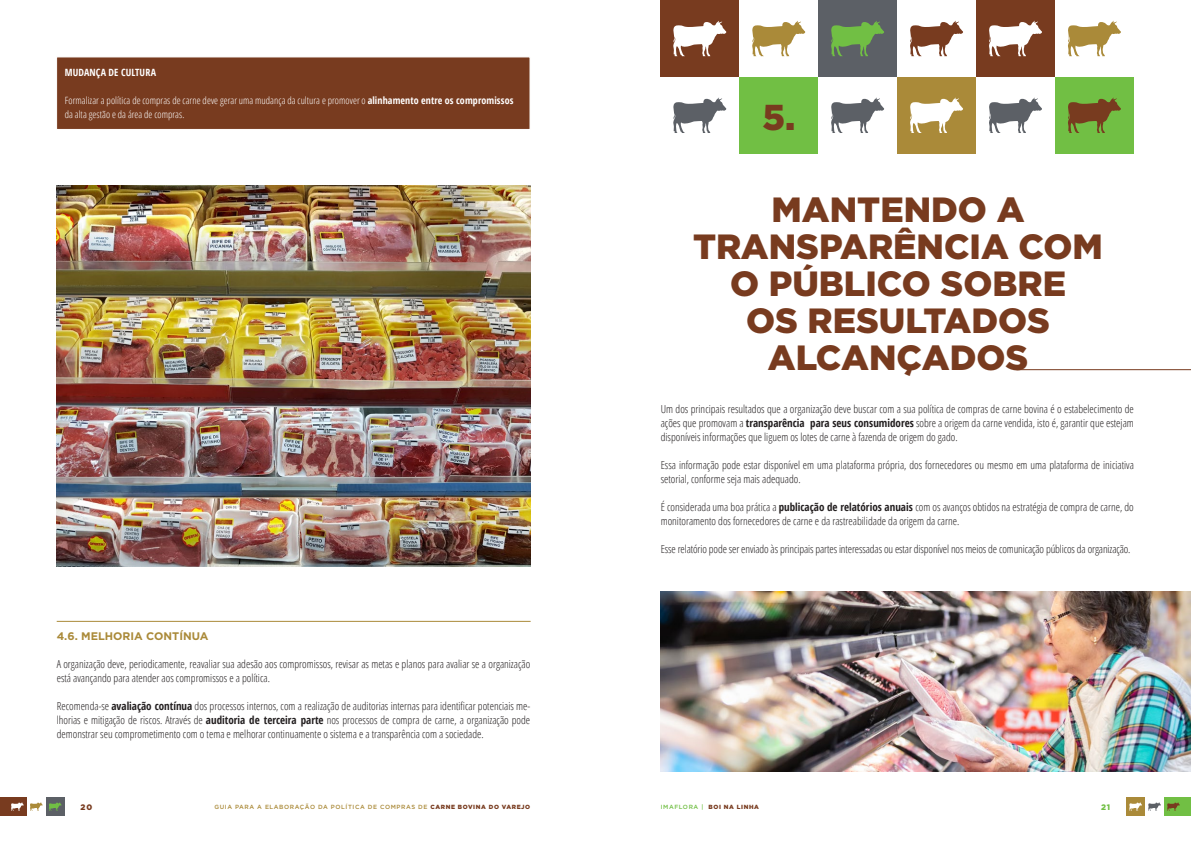
<style>
.page{position:relative;width:1191px;height:842px;background:#fff}
.page>*{position:absolute;margin:0;border:0;box-sizing:border-box;transform-origin:0 0}
.Heading_1{font:900 36px "Gotham";color:#783b1f}
.Heading_1-2{font:900 35px "Gotham";color:#783b1f}
.t1{font:300 11px/14px "Open Sans Condensed";color:#231f20}
.Heading_2{font:700 11px "Gotham";color:#aa8a39}
.t2{font:300 10px/14px "Open Sans Condensed";letter-spacing:.005em;color:#fff}
.t3{font:700 10px "Open Sans Condensed";letter-spacing:.01em;color:#fff}
.t4{font:900 8px "Gotham";color:#783b1f}
.t5{font:900 8px "Gotham";color:#71bf44}
.t6{font:500 6px "Gotham";letter-spacing:.1em;color:#aa8a39}
.t7{font:900 6px "Gotham";letter-spacing:.1em;color:#783b1f}
.s1{font-weight:700}
.s2{font-weight:900;color:#783b1f}
.s3{font-weight:500;color:#71bf44}
</style>
<div class="page">
<div style="left:46px;top:797px;width:19px;height:19px;background:#5c6066"></div>
<div style="left:0;top:797px;width:27px;height:19px;background:#783b1f"></div>
<svg style="left:11px;top:802px;width:13px;height:9px"></svg>
<svg style="left:49px;top:802px;width:13px;height:9px"></svg>
<svg style="left:30px;top:802px;width:13px;height:9px"></svg>
<div style="left:1164px;top:797px;width:27px;height:19px;background:#71bf44"></div>
<div style="left:1126px;top:797px;width:19px;height:19px;background:#aa8a39"></div>
<svg style="left:1167px;top:802px;width:13px;height:9px"></svg>
<svg style="left:1129px;top:802px;width:13px;height:9px"></svg>
<svg style="left:1148px;top:802px;width:13px;height:9px"></svg>
<hr style="left:57px;top:621px;width:473px;height:1px;background:#aa8a39">
<div style="left:56px;top:57px;width:474px;height:73px;background:#783b1f;border:1px solid #fff"></div>
<div style="left:739px;top:77px;width:79px;height:77px;background:#71bf44"></div>
<div style="left:1055px;top:77px;width:78px;height:77px;background:#71bf44"></div>
<div style="left:818px;top:0;width:79px;height:77px;background:#5c6066"></div>
<div style="left:897px;top:77px;width:79px;height:77px;background:#aa8a39"></div>
<div style="left:660px;top:0;width:79px;height:77px;background:#783b1f"></div>
<div style="left:976px;top:0;width:79px;height:77px;background:#783b1f"></div>
<svg style="left:673px;top:21px;width:53px;height:35px"></svg>
<svg style="left:989px;top:20px;width:53px;height:36px"></svg>
<svg style="left:910px;top:20px;width:53px;height:36px"></svg>
<svg style="left:1068px;top:97px;width:53px;height:36px"></svg>
<svg style="left:831px;top:97px;width:53px;height:36px"></svg>
<svg style="left:831px;top:21px;width:53px;height:35px"></svg>
<svg style="left:752px;top:20px;width:53px;height:36px"></svg>
<svg style="left:1068px;top:20px;width:53px;height:36px"></svg>
<svg style="left:910px;top:97px;width:53px;height:36px"></svg>
<svg style="left:673px;top:97px;width:53px;height:36px"></svg>
<svg style="left:989px;top:97px;width:53px;height:36px"></svg>
<hr style="left:1016px;top:369px;width:175px;height:1px;background:#783b1f">
<img style="left:660px;top:591px;width:531px;height:180px">
<img style="left:56px;top:186px;width:474px;height:381px">
<p class="t3" style="left:65px;top:66px;width:93px">MUDANÇA DE CULTURA</p>
<p class="t2" style="left:65px;top:93px;width:450px">Formalizar a política de compras de carne deve gerar uma mudança da cultura e promover o <span class="s1">alinhamento entre os compromissos </span>da alta gestão e da área de compras.</p>
<p class="Heading_1" style="left:762px;top:92px;width:34px">5.</p>
<p class="Heading_2" style="left:57px;top:629px;width:153px">4.6. MELHORIA CONTÍNUA</p>
<p class="t1" style="left:57px;top:656px;width:475px">A organização deve, periodicamente, reavaliar sua adesão aos compromissos, revisar as metas e planos para avaliar se a organização está avançando para atender aos compromissos e a política.</p>
<p class="t1" style="left:57px;top:698px;width:475px;text-align:justify">Recomenda-se <span class="s1">avaliação contínua</span> dos processos internos, com a realização de auditorias internas para identificar potenciais me&shy;lhorias e mitigação de riscos. Através de <span class="s1">auditoria de terceira parte</span> nos processos de compra de carne, a organização pode demonstrar seu comprometimento com o tema e melhorar continuamente o sistema e a transparência com a sociedade.</p>
<p class="Heading_1-2" style="left:771px;top:185px;width:254px">MANTENDO A</p>
<p class="Heading_1-2" style="left:693px;top:222px;width:411px">TRANSPARÊNCIA COM</p>
<p class="Heading_1-2" style="left:730px;top:259px;width:337px">O PÚBLICO SOBRE</p>
<p class="Heading_1-2" style="left:746px;top:296px;width:305px">OS RESULTADOS</p>
<p class="Heading_1-2" style="left:768px;top:333px;width:262px">ALCANÇADOS</p>
<p class="t1" style="left:660px;top:402px;width:475px;text-align:justify">Um dos principais resultados que a organização deve buscar com a sua política de compras de carne bovina é o estabelecimento de ações que promovam a <span class="s1">transparência para seus consumidores</span> sobre a origem da carne vendida, isto é, garantir que estejam disponíveis informações que liguem os lotes de carne à fazenda de origem do gado.</p>
<p class="t1" style="left:660px;top:458px;width:475px">Essa informação pode estar disponível em uma plataforma própria, dos fornecedores ou mesmo em uma plataforma de iniciativa setorial, conforme seja mais adequado.</p>
<p class="t1" style="left:660px;top:500px;width:474px">É considerada uma boa prática a <span class="s1">publicação de relatórios anuais</span> com os avanços obtidos na estratégia de compra de carne, do monitoramento dos fornecedores de carne e da rastreabilidade da origem da carne.</p>
<p class="t1" style="left:660px;top:542px;width:471px">Esse relatório pode ser enviado às principais partes interessadas ou estar disponível nos meios de comunicação públicos da organização.</p>
<p class="t4" style="left:81px;top:801px;width:13px">20</p>
<p class="t6" style="left:214px;top:803px;width:317px">GUIA PARA A ELABORAÇÃO DA POLÍTICA DE COMPRAS DE <span class="s2">CARNE BOVINA DO VAREJO</span></p>
<p class="t7" style="left:660px;top:803px;width:100px"><span class="s3">IMAFLORA |</span> BOI NA LINHA</p>
<p class="t5" style="left:1101px;top:801px;width:11px">21</p>
</div>
